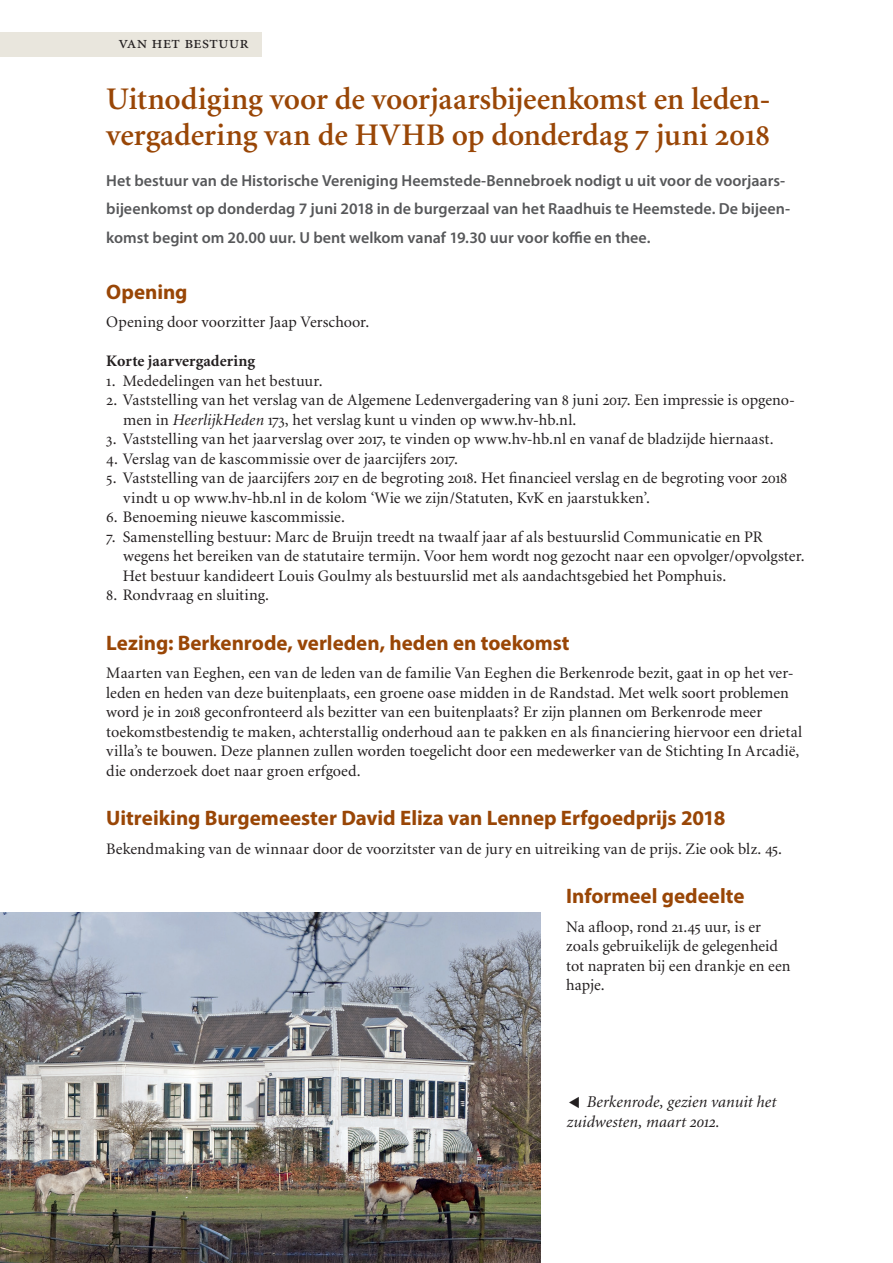
<style>
.page{position:relative;width:893px;height:1263px;background:#fff}
.page>*{position:absolute;margin:0;border:0;box-sizing:border-box;transform-origin:0 0}
._01-hoofdkop_Bestuur{font:600 31.5px/36px "Minion";letter-spacing:-.005em;color:#994606}
._04-tussenkop_bruin{font:700 21px "Myriad Pro";color:#994606}
.t1{font:18px "Minion Regular SC";color:#231f20}
._06-bijschrift{font:italic 16.5px/19.8px "Minion";letter-spacing:.005em;color:#231f20}
._07b-platte_tekst_zo{font:16.05px/19.5px "Minion";letter-spacing:.005em;color:#231f20}
._03-intro_tekst{font:600 16.05px/28.5px "Myriad Pro";color:#57585a}
._07b-platte_tekst_zo-2{font:700 16.05px "Minion";letter-spacing:.005em;color:#231f20}
.s1{font-family:"Minion Semibold SC";font-weight:400}
.s2{font-family:"Minion Exp"}
.s3{font-style:italic}
</style>
<div class="page">
<div style="left:0;top:32px;width:261px;height:24px;background:#e9e6dd"></div>
<img style="left:0;top:912px;width:541px;height:351px">
<svg style="left:107px;top:1181px;width:16px;height:11px"></svg>
<p class="t1" style="left:119px;top:34px;width:132px">van het bestuur</p>
<p class="_01-hoofdkop_Bestuur" style="left:106px;top:82px;width:665px">Uitnodiging voor de voorjaarsbijeenkomst en leden&shy;vergadering van de HVHB op donderdag <span class="s1">7</span> juni <span class="s1">2018</span></p>
<p class="_03-intro_tekst" style="left:106px;top:166px;width:685px">Het bestuur van de Historische Vereniging Heemstede-Bennebroek nodigt u uit voor de voorjaars&shy;bijeenkomst op donderdag 7 juni 2018 in de burgerzaal van het Raadhuis te Heemstede. De bijeen&shy;komst begint om 20.00 uur. U bent welkom vanaf 19.30 uur voor koffie en thee.</p>
<p class="_04-tussenkop_bruin" style="left:106px;top:278px;width:83px">Opening</p>
<p class="_07b-platte_tekst_zo" style="left:106px;top:313px;width:265px">Opening door voorzitter Jaap Verschoor.</p>
<p class="_07b-platte_tekst_zo-2" style="left:106px;top:353px;width:150px">Korte jaarvergadering</p>
<p class="_07b-platte_tekst_zo" style="left:106px;top:371px;width:218px"><span class="s2">1</span>. Mededelingen van het bestuur.</p>
<p class="_07b-platte_tekst_zo" style="left:123px;top:391px;width:673px;text-indent:-17px"><span class="s2">2</span>. Vaststelling van het verslag van de Algemene Ledenvergadering van <span class="s2">8</span> juni <span class="s2">2017</span>. Een impressie is opgeno&shy;men in <span class="s3">HeerlijkHeden</span> <span class="s2">173</span>, het verslag kunt u vinden op www.hv-hb.nl.</p>
<p class="_07b-platte_tekst_zo" style="left:106px;top:430px;width:669px"><span class="s2">3</span>. Vaststelling van het jaarverslag over <span class="s2">2017</span>, te vinden op www.hv-hb.nl en vanaf de bladzijde hiernaast.</p>
<p class="_07b-platte_tekst_zo" style="left:106px;top:449px;width:353px"><span class="s2">4</span>. Verslag van de kascommissie over de jaarcijfers <span class="s2">2017</span>.</p>
<p class="_07b-platte_tekst_zo" style="left:123px;top:469px;width:665px;text-indent:-17px"><span class="s2">5</span>. Vaststelling van de jaarcijfers <span class="s2">2017</span> en de begroting <span class="s2">2018</span>. Het financieel verslag en de begroting voor <span class="s2">2018 </span>vindt u op www.hv-hb.nl in de kolom ‘Wie we zijn/Statuten, KvK en jaarstukken’.</p>
<p class="_07b-platte_tekst_zo" style="left:106px;top:508px;width:240px"><span class="s2">6</span>. Benoeming nieuwe kascommissie.</p>
<p class="_07b-platte_tekst_zo" style="left:123px;top:527px;width:683px;text-indent:-17px"><span class="s2">7</span>. Samenstelling bestuur: Marc de Bruijn treedt na twaalf jaar af als bestuurslid Communicatie en PR wegens het bereiken van de statutaire termijn. Voor hem wordt nog gezocht naar een opvolger/opvolgster.</p>
<p class="_07b-platte_tekst_zo" style="left:123px;top:566px;width:605px">Het bestuur kandideert Louis Goulmy als bestuurslid met als aandachtsgebied het Pomphuis.</p>
<p class="_07b-platte_tekst_zo" style="left:106px;top:586px;width:164px"><span class="s2">8</span>. Rondvraag en sluiting.</p>
<p class="_04-tussenkop_bruin" style="left:106px;top:629px;width:465px">Lezing: Berkenrode, verleden, heden en toekomst</p>
<p class="_07b-platte_tekst_zo" style="left:106px;top:664px;width:697px">Maarten van Eeghen, een van de leden van de familie Van Eeghen die Berkenrode bezit, gaat in op het ver&shy;leden en heden van deze buitenplaats, een groene oase midden in de Randstad. Met welk soort problemen word je in <span class="s2">2018</span> geconfronteerd als bezitter van een buitenplaats? Er zijn plannen om Berkenrode meer toekomstbestendig te maken, achterstallig onderhoud aan te pakken en als financiering hiervoor een drietal villa’s te bouwen. Deze plannen zullen worden toegelicht door een medewerker van de Stichting In Arcadië, die onderzoek doet naar groen erfgoed.</p>
<p class="_04-tussenkop_bruin" style="left:106px;top:804px;width:621px">Uitreiking Burgemeester David Eliza van Lennep Erfgoedprijs 2018</p>
<p class="_07b-platte_tekst_zo" style="left:106px;top:839px;width:677px">Bekendmaking van de winnaar door de voorzitster van de jury en uitreiking van de prijs. Zie ook blz. <span class="s2">45.</span></p>
<p class="_04-tussenkop_bruin" style="left:566px;top:882px;width:180px">Informeel gedeelte</p>
<p class="_07b-platte_tekst_zo" style="left:566px;top:917px;width:226px">Na afloop, rond <span class="s2">21</span>.<span class="s2">45</span> uur, is er zoals gebruikelijk de gelegenheid tot napraten bij een drankje en een hapje.</p>
<p class="_06-bijschrift" style="left:567px;top:1092px;width:211px;text-indent:20px">Berkenrode, gezien vanuit het zuidwesten, maart <span class="s2">2012</span>.</p>
</div>
